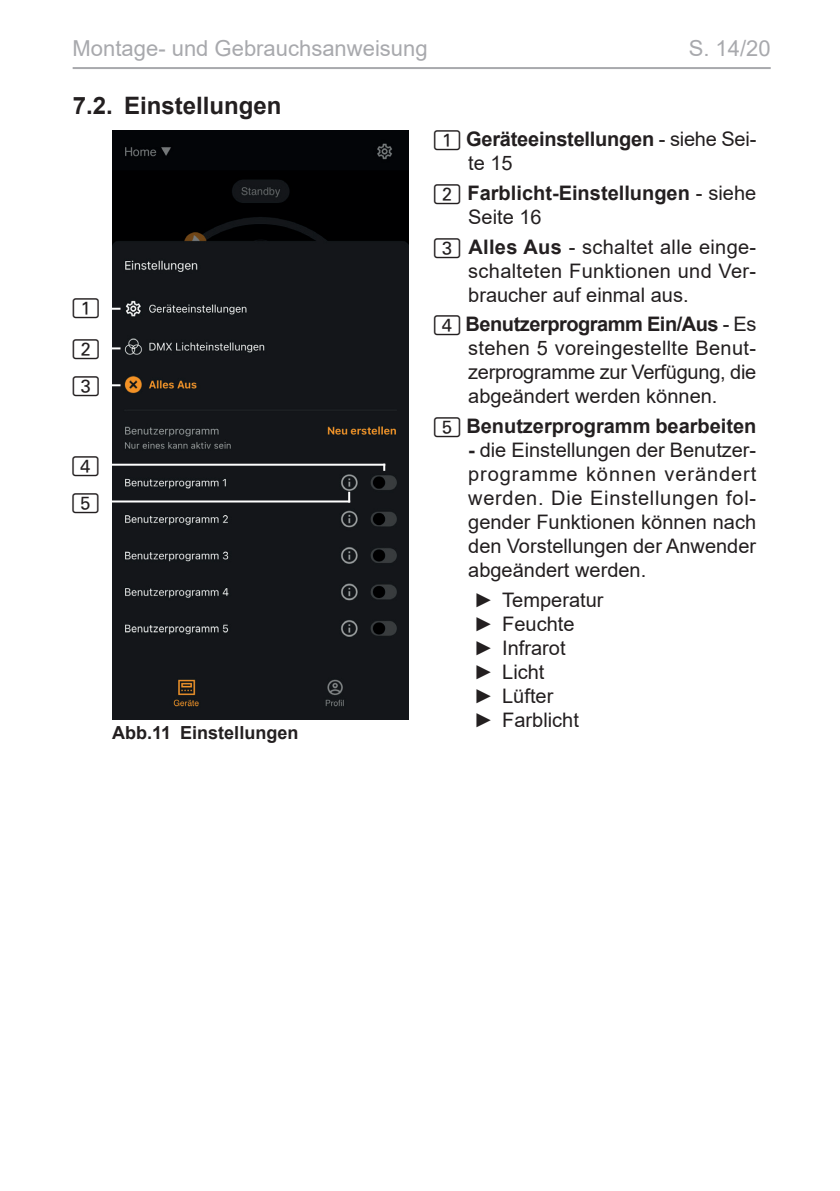
<style>
.page{position:relative;width:840px;height:1191px;background:#fff}
.page>*{position:absolute;margin:0;border:0;box-sizing:border-box;transform-origin:0 0}
.t1{font:700 24px "Arial";color:#231f20}
.t2{font:22px "Arial";color:#a8a9ad}
.t3{font:20px/24px "Arial";color:#231f20;text-align:justify}
.t4{font:700 20px/24px "Arial";color:#231f20}
.t5{font:20px/41.4px "Num Line Three";color:#231f20}
.t6{font:700 18px "Arial";color:#231f20}
.s1{font-family:"Num Line Three";font-weight:400}
.s2{font-weight:400}
.s3{font-family:"Num Line Three"}
.s4{font-weight:700}
</style>
<div class="page">
<hr style="left:73px;top:67px;width:697px;height:2px;background:#a8a9ad">
<img style="left:112px;top:130px;width:296px;height:590px">
<svg style="left:112px;top:308px;width:8px;height:2px"></svg>
<svg style="left:112px;top:347px;width:8px;height:2px"></svg>
<hr style="left:108px;top:500px;width:242px;height:2px;background:#fff">
<hr style="left:108px;top:464px;width:277px;height:2px;background:#fff">
<svg style="left:348px;top:492px;width:2px;height:9px"></svg>
<svg style="left:112px;top:384px;width:8px;height:2px"></svg>
<p class="t2" style="left:73px;top:33px;width:356px">Montage- und Gebrauchsanweisung</p>
<p class="t2" style="left:688px;top:33px;width:83px">S. 14/20</p>
<p class="t1" style="left:73px;top:89px;width:210px">7.2. Einstellungen</p>
<p class="t5" style="left:73px;top:288px;width:29px">1<br>2</p>
<p class="t5" style="left:73px;top:366px;width:29px">3</p>
<p class="t5" style="left:72px;top:448px;width:29px;line-height:37.2px">4<br>5</p>
<p class="t6" style="left:112px;top:719px;width:188px">Abb.11 Einstellungen</p>
<p class="t4" style="left:468px;top:127px;width:289px;text-indent:-34px"><span class="s1">1</span> Geräteeinstellungen <span class="s2">- siehe Sei&shy;te 15</span></p>
<p class="t4" style="left:468px;top:181px;width:289px;text-indent:-34px"><span class="s1">2</span> Farblicht-Einstellungen <span class="s2">- siehe<br>Seite 16</span></p>
<p class="t3" style="left:468px;top:234px;width:289px;text-indent:-34px"><span class="s3">3</span> <span class="s4">Alles Aus</span> - schaltet alle einge&shy;schalteten Funktionen und Ver&shy;braucher auf einmal aus.</p>
<p class="t3" style="left:468px;top:312px;width:289px;text-indent:-34px"><span class="s3">4</span> <span class="s4">Benutzerprogramm Ein/Aus</span> - Es stehen 5 voreingestellte Benut&shy;zerprogramme zur Verfügung, die abgeändert werden können.</p>
<p class="t4" style="left:434px;top:414px;width:323px"><span class="s1">5</span> Benutzerprogramm bearbeiten</p>
<p class="t3" style="left:468px;top:438px;width:289px"><span class="s4">-</span> die Einstellungen der Benutzer&shy;programme können verändert werden. Die Einstellungen fol&shy;gender Funktionen können nach den Vorstellungen der Anwender abgeändert werden.</p>
<p class="t3" style="left:473px;top:587px;width:131px;text-align:left">► Temperatur ► Feuchte<br>► Infrarot<br>► Licht<br>► Lüfter<br>► Farblicht</p>
</div>
